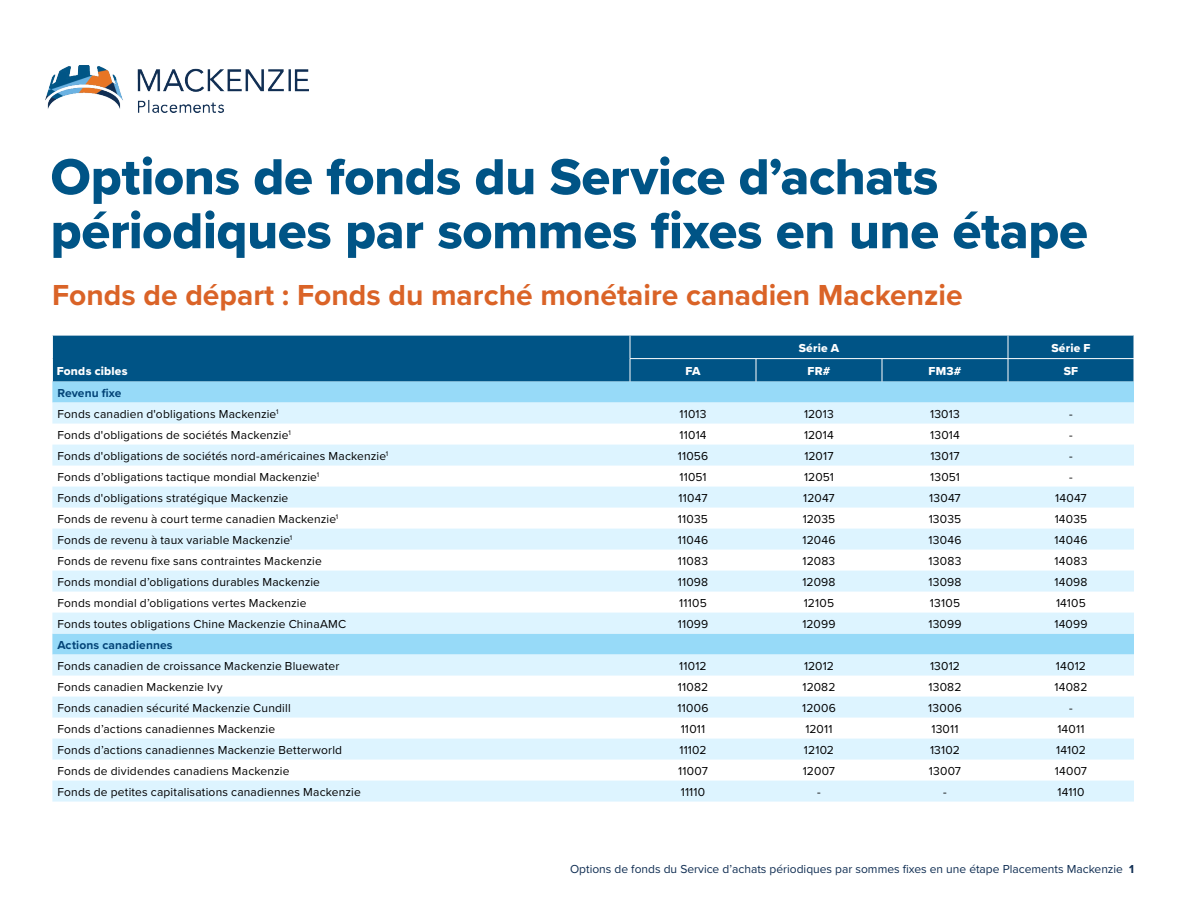
<style>
.page{position:relative;width:1188px;height:918px;background:#fff}
.page>*{position:absolute;margin:0;border:0;box-sizing:border-box;transform-origin:0 0}
.t1{font:52.5px/54px "Proxima Nova Extrabld";letter-spacing:-.005em;color:#005486}
.t2{font:700 30px "Proxima Nova";color:#da6327}
.Table_body{font:12px "Proxima Nova";letter-spacing:.015em;color:#000}
.t3{font:12px "Proxima Nova";color:#0f2d52}
.table-h1{font:12px "Proxima Nova Extrabld";letter-spacing:.02em;color:#fff}
.Table-h2{font:700 12px "Proxima Nova";letter-spacing:.01em;color:#034477}
.s1{font-weight:700}
</style>
<div class="page">
<img style="left:45px;top:66px;width:264px;height:47px">
<div style="left:53px;top:336px;width:1081px;height:46px;background:#005486"></div>
<div style="left:52px;top:382px;width:1082px;height:21px;background:#97daf8"></div>
<svg style="left:52px;top:403px;width:1082px;height:399px;fill:#ddf4ff"></svg>
<svg style="left:52px;top:336px;width:1px;height:46px"></svg>
<hr style="left:630px;top:358px;width:126px;height:1px;background:#fff">
<svg style="left:630px;top:336px;width:1px;height:46px"></svg>
<hr style="left:756px;top:358px;width:126px;height:1px;background:#fff">
<svg style="left:756px;top:359px;width:1px;height:23px"></svg>
<hr style="left:882px;top:358px;width:126px;height:1px;background:#fff">
<svg style="left:882px;top:359px;width:1px;height:23px"></svg>
<hr style="left:1008px;top:358px;width:126px;height:1px;background:#fff">
<svg style="left:1008px;top:336px;width:1px;height:46px"></svg>
<h1 class="t1" style="left:51px;top:149px;width:1039px">Options de fonds du Service d’achats périodiques par sommes fixes en une étape</h1>
<h2 class="t2" style="left:52px;top:273px;width:912px">Fonds de départ : Fonds du marché monétaire canadien Mackenzie</h2>
<p class="table-h1" style="left:57px;top:362px;width:72px">Fonds cibles</p>
<p class="table-h1" style="left:799px;top:339px;width:42px">Série A</p>
<p class="table-h1" style="left:1051px;top:339px;width:41px">Série F</p>
<p class="table-h1" style="left:685px;top:362px;width:17px">FA</p>
<p class="table-h1" style="left:808px;top:362px;width:24px">FR#</p>
<p class="table-h1" style="left:929px;top:362px;width:34px">FM3#</p>
<p class="table-h1" style="left:1064px;top:362px;width:16px">SF</p>
<p class="Table-h2" style="left:57px;top:384px;width:66px">Revenu fixe</p>
<p class="Table_body" style="left:57px;top:405px;width:223px">Fonds canadien d'obligations Mackenzie<sup>1</sup></p>
<p class="Table_body" style="left:679px;top:405px;width:29px">11013</p>
<p class="Table_body" style="left:804px;top:405px;width:31px">12013</p>
<p class="Table_body" style="left:930px;top:405px;width:31px">13013</p>
<p class="Table_body" style="left:1069px;top:405px;width:5px">-</p>
<p class="Table_body" style="left:57px;top:426px;width:235px">Fonds d'obligations de sociétés Mackenzie<sup>1</sup></p>
<p class="Table_body" style="left:679px;top:426px;width:29px">11014</p>
<p class="Table_body" style="left:804px;top:426px;width:31px">12014</p>
<p class="Table_body" style="left:930px;top:426px;width:31px">13014</p>
<p class="Table_body" style="left:1069px;top:426px;width:5px">-</p>
<p class="Table_body" style="left:57px;top:447px;width:332px">Fonds d'obligations de sociétés nord-américaines Mackenzie<sup>1</sup></p>
<p class="Table_body" style="left:678px;top:447px;width:32px">11056</p>
<p class="Table_body" style="left:804px;top:447px;width:31px">12017</p>
<p class="Table_body" style="left:930px;top:447px;width:31px">13017</p>
<p class="Table_body" style="left:1069px;top:447px;width:5px">-</p>
<p class="Table_body" style="left:57px;top:468px;width:263px">Fonds d’obligations tactique mondial Mackenzie<sup>1</sup></p>
<p class="Table_body" style="left:679px;top:468px;width:29px">11051</p>
<p class="Table_body" style="left:804px;top:468px;width:31px">12051</p>
<p class="Table_body" style="left:930px;top:468px;width:31px">13051</p>
<p class="Table_body" style="left:1069px;top:468px;width:5px">-</p>
<p class="Table_body" style="left:57px;top:489px;width:233px">Fonds d'obligations stratégique Mackenzie</p>
<p class="Table_body" style="left:678px;top:489px;width:31px">11047</p>
<p class="Table_body" style="left:803px;top:489px;width:33px">12047</p>
<p class="Table_body" style="left:929px;top:489px;width:33px">13047</p>
<p class="Table_body" style="left:1055px;top:489px;width:33px">14047</p>
<p class="Table_body" style="left:57px;top:510px;width:282px">Fonds de revenu à court terme canadien Mackenzie<sup>1</sup></p>
<p class="Table_body" style="left:678px;top:510px;width:32px">11035</p>
<p class="Table_body" style="left:803px;top:510px;width:34px">12035</p>
<p class="Table_body" style="left:929px;top:510px;width:34px">13035</p>
<p class="Table_body" style="left:1055px;top:510px;width:34px">14035</p>
<p class="Table_body" style="left:57px;top:531px;width:236px">Fonds de revenu à taux variable Mackenzie<sup>1</sup></p>
<p class="Table_body" style="left:678px;top:531px;width:32px">11046</p>
<p class="Table_body" style="left:803px;top:531px;width:34px">12046</p>
<p class="Table_body" style="left:929px;top:531px;width:34px">13046</p>
<p class="Table_body" style="left:1055px;top:531px;width:34px">14046</p>
<p class="Table_body" style="left:57px;top:552px;width:266px">Fonds de revenu fixe sans contraintes Mackenzie</p>
<p class="Table_body" style="left:678px;top:552px;width:32px">11083</p>
<p class="Table_body" style="left:803px;top:552px;width:34px">12083</p>
<p class="Table_body" style="left:929px;top:552px;width:34px">13083</p>
<p class="Table_body" style="left:1055px;top:552px;width:34px">14083</p>
<p class="Table_body" style="left:57px;top:573px;width:264px">Fonds mondial d’obligations durables Mackenzie</p>
<p class="Table_body" style="left:678px;top:573px;width:32px">11098</p>
<p class="Table_body" style="left:802px;top:573px;width:35px">12098</p>
<p class="Table_body" style="left:928px;top:573px;width:35px">13098</p>
<p class="Table_body" style="left:1054px;top:573px;width:35px">14098</p>
<p class="Table_body" style="left:57px;top:594px;width:251px">Fonds mondial d’obligations vertes Mackenzie</p>
<p class="Table_body" style="left:679px;top:594px;width:29px">11105</p>
<p class="Table_body" style="left:804px;top:594px;width:32px">12105</p>
<p class="Table_body" style="left:930px;top:594px;width:32px">13105</p>
<p class="Table_body" style="left:1056px;top:594px;width:31px">14105</p>
<p class="Table_body" style="left:57px;top:615px;width:290px">Fonds toutes obligations Chine Mackenzie ChinaAMC</p>
<p class="Table_body" style="left:678px;top:615px;width:32px">11099</p>
<p class="Table_body" style="left:802px;top:615px;width:35px">12099</p>
<p class="Table_body" style="left:928px;top:615px;width:35px">13099</p>
<p class="Table_body" style="left:1054px;top:615px;width:35px">14099</p>
<p class="Table-h2" style="left:57px;top:636px;width:117px">Actions canadiennes</p>
<p class="Table_body" style="left:57px;top:657px;width:283px">Fonds canadien de croissance Mackenzie Bluewater</p>
<p class="Table_body" style="left:679px;top:657px;width:29px">11012</p>
<p class="Table_body" style="left:804px;top:657px;width:31px">12012</p>
<p class="Table_body" style="left:930px;top:657px;width:31px">13012</p>
<p class="Table_body" style="left:1056px;top:657px;width:31px">14012</p>
<p class="Table_body" style="left:57px;top:678px;width:167px">Fonds canadien Mackenzie Ivy</p>
<p class="Table_body" style="left:678px;top:678px;width:32px">11082</p>
<p class="Table_body" style="left:803px;top:678px;width:34px">12082</p>
<p class="Table_body" style="left:929px;top:678px;width:34px">13082</p>
<p class="Table_body" style="left:1055px;top:678px;width:34px">14082</p>
<p class="Table_body" style="left:57px;top:699px;width:235px">Fonds canadien sécurité Mackenzie Cundill</p>
<p class="Table_body" style="left:677px;top:699px;width:33px">11006</p>
<p class="Table_body" style="left:802px;top:699px;width:35px">12006</p>
<p class="Table_body" style="left:928px;top:699px;width:35px">13006</p>
<p class="Table_body" style="left:1069px;top:699px;width:5px">-</p>
<p class="Table_body" style="left:57px;top:720px;width:219px">Fonds d’actions canadiennes Mackenzie</p>
<p class="Table_body" style="left:681px;top:720px;width:26px">11011</p>
<p class="Table_body" style="left:805px;top:720px;width:29px">12011</p>
<p class="Table_body" style="left:931px;top:720px;width:29px">13011</p>
<p class="Table_body" style="left:1057px;top:720px;width:29px">14011</p>
<p class="Table_body" style="left:57px;top:741px;width:286px">Fonds d’actions canadiennes Mackenzie Betterworld</p>
<p class="Table_body" style="left:679px;top:741px;width:29px">11102</p>
<p class="Table_body" style="left:804px;top:741px;width:32px">12102</p>
<p class="Table_body" style="left:930px;top:741px;width:31px">13102</p>
<p class="Table_body" style="left:1056px;top:741px;width:31px">14102</p>
<p class="Table_body" style="left:57px;top:762px;width:234px">Fonds de dividendes canadiens Mackenzie</p>
<p class="Table_body" style="left:678px;top:762px;width:31px">11007</p>
<p class="Table_body" style="left:803px;top:762px;width:34px">12007</p>
<p class="Table_body" style="left:929px;top:762px;width:34px">13007</p>
<p class="Table_body" style="left:1055px;top:762px;width:34px">14007</p>
<p class="Table_body" style="left:57px;top:783px;width:305px">Fonds de petites capitalisations canadiennes Mackenzie</p>
<p class="Table_body" style="left:681px;top:783px;width:26px">11110</p>
<p class="Table_body" style="left:817px;top:783px;width:5px">-</p>
<p class="Table_body" style="left:943px;top:783px;width:5px">-</p>
<p class="Table_body" style="left:1058px;top:783px;width:28px">14110</p>
<p class="t3" style="left:570px;top:861px;width:565px">Options de fonds du Service d’achats périodiques par sommes fixes en une étape Placements Mackenzie <span class="s1">1</span></p>
</div>
